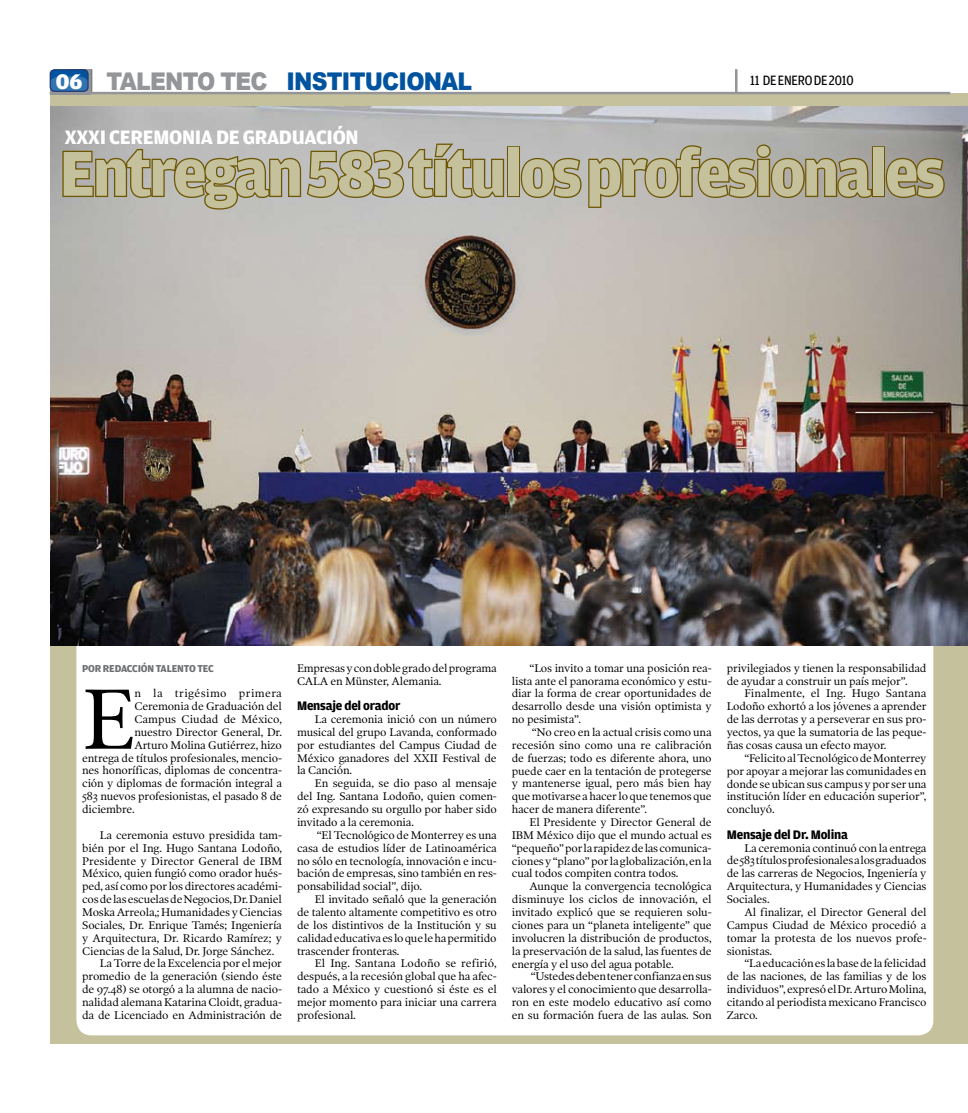
<style>
.page{position:relative;width:968px;height:1113px;background:#fff}
.page>*{position:absolute;margin:0;border:0;box-sizing:border-box;transform-origin:0 0}
.t1{font:86.38px "Poynter OS Text One";color:#000}
.t2{font:700 67.25px "Amplitude";letter-spacing:-.04em;color:#c5c19d}
.t3{font:900 24.38px "Arial";letter-spacing:-.035em;color:#00539f;scale:.9 1}
.t4{font:900 24.38px "Arial";letter-spacing:-.035em;color:#939598;scale:.9 1}
.t5{font:900 22.5px "Amplitude";color:#fff}
.t6{font:700 20.62px "Amplitude";letter-spacing:-.015em;color:#fff}
.t7{font:14.38px "Amplitude";letter-spacing:-.015em;color:#000;scale:.9 1}
.t8{font:700 13.12px "Amplitude";letter-spacing:-.015em;color:#000}
.t9{font:11.25px/12.9px "Poynter OS Text One";letter-spacing:-.015em;color:#000;text-align:justify}
.t10{font:11.25px "Poynter OS Text One";letter-spacing:.035em;color:#000}
.t11{font:700 10.62px "Amplitude";letter-spacing:-.015em;color:#6d6f71}
</style>
<div class="page">
<div style="left:50px;top:93px;width:917px;height:950px;background:#c5c19d"></div>
<div style="left:76px;top:621px;width:857px;height:414px;background:#fff;border-radius:15px"></div>
<img style="left:50px;top:106px;width:917px;height:539px">
<div style="left:50px;top:75px;width:22px;height:19px;background:#8c9096"></div>
<hr style="left:50px;top:92px;width:900px;height:2px;background:#939598">
<hr style="left:735px;top:69px;width:2px;height:24px;background:#939598">
<div style="left:50px;top:69px;width:39px;height:23px;border:1px solid #223a74;border-radius:4px"></div>
<svg style="left:51px;top:69px;width:41px;height:23px"></svg>
<svg style="left:61px;top:142px;width:444px;height:69px;background:#aaa592"></svg>
<div style="left:507px;top:146px;width:13px;height:51px;border:3px solid #6d5704"></div>
<svg style="left:519px;top:143px;width:354px;height:66px;background:#a6a08b"></svg>
<div style="left:871px;top:146px;width:13px;height:51px;border:3px solid #6d5704"></div>
<svg style="left:884px;top:157px;width:61px;height:42px;background:#8d8363"></svg>
<h3 class="t5" style="left:56px;top:69px;width:28px">06</h3>
<h3 class="t3" style="left:286px;top:68px;width:208px">I NSTITUCIONAL</h3>
<h3 class="t4" style="left:106px;top:68px;width:181px">TALENTO TEC</h3>
<p class="t7" style="left:750px;top:72px;width:116px">11 DE ENERO DE 2010</p>
<h3 class="t6" style="left:65px;top:126px;width:295px">XXXI CEREMONIA DE GRADUACIÓN</h3>
<h2 class="t2" style="left:59px;top:136px;width:886px">Entregan 583 títulos profesionales</h2>
<p class="t11" style="left:82px;top:662px;width:133px">POR REDACCIÓN TALENTO TEC</p>
<h1 class="t1" style="left:82px;top:666px;width:55px">E</h1>
<p class="t10" style="left:134px;top:686px;width:149px">n la trigésimo primera</p>
<p class="t9" style="left:134px;top:699px;width:149px">Ceremonia de Graduación del</p>
<p class="t9" style="left:134px;top:712px;width:149px">Campus Ciudad de México,</p>
<p class="t9" style="left:134px;top:725px;width:149px">nuestro Director General, Dr.</p>
<p class="t9" style="left:134px;top:738px;width:149px">Arturo Molina Gutiérrez, hizo</p>
<p class="t9" style="left:82px;top:751px;width:201px">entrega de títulos profesionales, mencio-</p>
<p class="t9" style="left:82px;top:764px;width:201px">nes honoríficas, diplomas de concentra-</p>
<p class="t9" style="left:82px;top:776px;width:201px">ción y diplomas de formación integral a</p>
<p class="t9" style="left:82px;top:789px;width:201px">583 nuevos profesionistas, el pasado 8 de</p>
<p class="t9" style="left:82px;top:802px;width:54px">diciembre.</p>
<p class="t9" style="left:100px;top:828px;width:183px">La ceremonia estuvo presidida tam-</p>
<p class="t9" style="left:82px;top:841px;width:201px">bién por el Ing. Hugo Santana Lodoño,</p>
<p class="t9" style="left:82px;top:854px;width:201px">Presidente y Director General de IBM</p>
<p class="t9" style="left:82px;top:866px;width:201px">México, quien fungió como orador hués-</p>
<p class="t9" style="left:82px;top:879px;width:201px">ped, así como por los directores académi-</p>
<p class="t9" style="left:82px;top:892px;width:201px">cos de las escuelas de Negocios, Dr. Daniel</p>
<p class="t9" style="left:82px;top:905px;width:201px">Moska Arreola,; Humanidades y Ciencias</p>
<p class="t9" style="left:82px;top:918px;width:201px">Sociales, Dr. Enrique Tamés; Ingeniería</p>
<p class="t9" style="left:82px;top:931px;width:201px">y Arquitectura, Dr. Ricardo Ramírez; y</p>
<p class="t9" style="left:82px;top:944px;width:194px">Ciencias de la Salud, Dr. Jorge Sánchez.</p>
<p class="t9" style="left:100px;top:956px;width:183px">La Torre de la Excelencia por el mejor</p>
<p class="t9" style="left:82px;top:969px;width:201px">promedio de la generación (siendo éste</p>
<p class="t9" style="left:82px;top:982px;width:201px">de 97.48) se otorgó a la alumna de nacio-</p>
<p class="t9" style="left:82px;top:995px;width:201px">nalidad alemana Katarina Cloidt, gradua-</p>
<p class="t9" style="left:82px;top:1008px;width:201px">da de Licenciado en Administración de</p>
<p class="t9" style="left:297px;top:661px;width:201px">Empresas y con doble grado del programa<br>CALA en Münster, Alemania.</p>
<p class="t8" style="left:297px;top:698px;width:105px">Mensaje del orador</p>
<p class="t9" style="left:297px;top:712px;width:201px;text-indent:18px">La ceremonia inició con un número musical del grupo Lavanda, conformado por estudiantes del Campus Ciudad de México ganadores del XXII Festival de la Canción.</p>
<p class="t9" style="left:297px;top:776px;width:201px;text-indent:18px">En seguida, se dio paso al mensaje del Ing. Santana Lodoño, quien comen&shy;zó expresando su orgullo por haber sido invitado a la ceremonia.</p>
<p class="t9" style="left:297px;top:828px;width:201px;text-indent:20px">“El Tecnológico de Monterrey es una casa de estudios líder de Latinoamérica no sólo en tecnología, innovación e incu&shy;bación de empresas, sino también en res&shy;ponsabilidad social”, dijo.</p>
<p class="t9" style="left:297px;top:892px;width:201px;text-indent:18px">El invitado señaló que la generación de talento altamente competitivo es otro de los distintivos de la Institución y su calidad educativa es lo que le ha permitido trascender fronteras.</p>
<p class="t9" style="left:297px;top:956px;width:201px;text-indent:18px">El Ing. Santana Lodoño se refirió, después, a la recesión global que ha afec&shy;tado a México y cuestionó si éste es el mejor momento para iniciar una carrera profesional.</p>
<p class="t9" style="left:512px;top:661px;width:201px;text-indent:18px">“Los invito a tomar una posición rea&shy;lista ante el panorama económico y estu&shy;diar la forma de crear oportunidades de desarrollo desde una visión optimista y no pesimista”.</p>
<p class="t9" style="left:512px;top:725px;width:201px;text-indent:20px">“No creo en la actual crisis como una recesión sino como una re calibración de fuerzas; todo es diferente ahora, uno puede caer en la tentación de protegerse y mantenerse igual, pero más bien hay que motivarse a hacer lo que tenemos que hacer de manera diferente”.</p>
<p class="t9" style="left:512px;top:815px;width:201px;text-indent:18px">El Presidente y Director General de IBM México dijo que el mundo actual es “pequeño” por la rapidez de las comunica&shy;ciones y “plano” por la globalización, en la cual todos compiten contra todos.</p>
<p class="t9" style="left:512px;top:879px;width:201px;text-indent:18px">Aunque la convergencia tecnológica disminuye los ciclos de innovación, el invitado explicó que se requieren solu&shy;ciones para un “planeta inteligente” que involucren la distribución de productos, la preservación de la salud, las fuentes de energía y el uso del agua potable.</p>
<p class="t9" style="left:512px;top:969px;width:201px;text-indent:19px">“Ustedes deben tener confianza en sus valores y el conocimiento que desarrolla&shy;ron en este modelo educativo así como en su formación fuera de las aulas. Son</p>
<p class="t9" style="left:726px;top:661px;width:201px">privilegiados y tienen la responsabilidad de ayudar a construir un país mejor”.</p>
<p class="t9" style="left:726px;top:687px;width:201px;text-indent:18px">Finalmente, el Ing. Hugo Santana Lodoño exhortó a los jóvenes a aprender de las derrotas y a perseverar en sus pro&shy;yectos, ya que la sumatoria de las peque&shy;ñas cosas causa un efecto mayor.</p>
<p class="t9" style="left:726px;top:751px;width:201px;text-indent:18px">“Felicito al Tecnológico de Monterrey por apoyar a mejorar las comunidades en donde se ubican sus campus y por ser una institución líder en educación superior”, concluyó.</p>
<p class="t8" style="left:726px;top:827px;width:123px">Mensaje del Dr. Molina</p>
<p class="t9" style="left:726px;top:841px;width:201px;text-indent:18px">La ceremonia continuó con la entrega de 583 títulos profesionales a los graduados de las carreras de Negocios, Ingeniería y Arquitectura, y Humanidades y Ciencias Sociales.</p>
<p class="t9" style="left:726px;top:905px;width:201px;text-indent:18px">Al finalizar, el Director General del Campus Ciudad de México procedió a tomar la protesta de los nuevos profe&shy;sionistas.</p>
<p class="t9" style="left:726px;top:956px;width:201px;text-indent:18px">“La educación es la base de la felicidad de las naciones, de las familias y de los individuos”, expresó el Dr. Arturo Molina, citando al periodista mexicano Francisco Zarco.</p>
</div>
